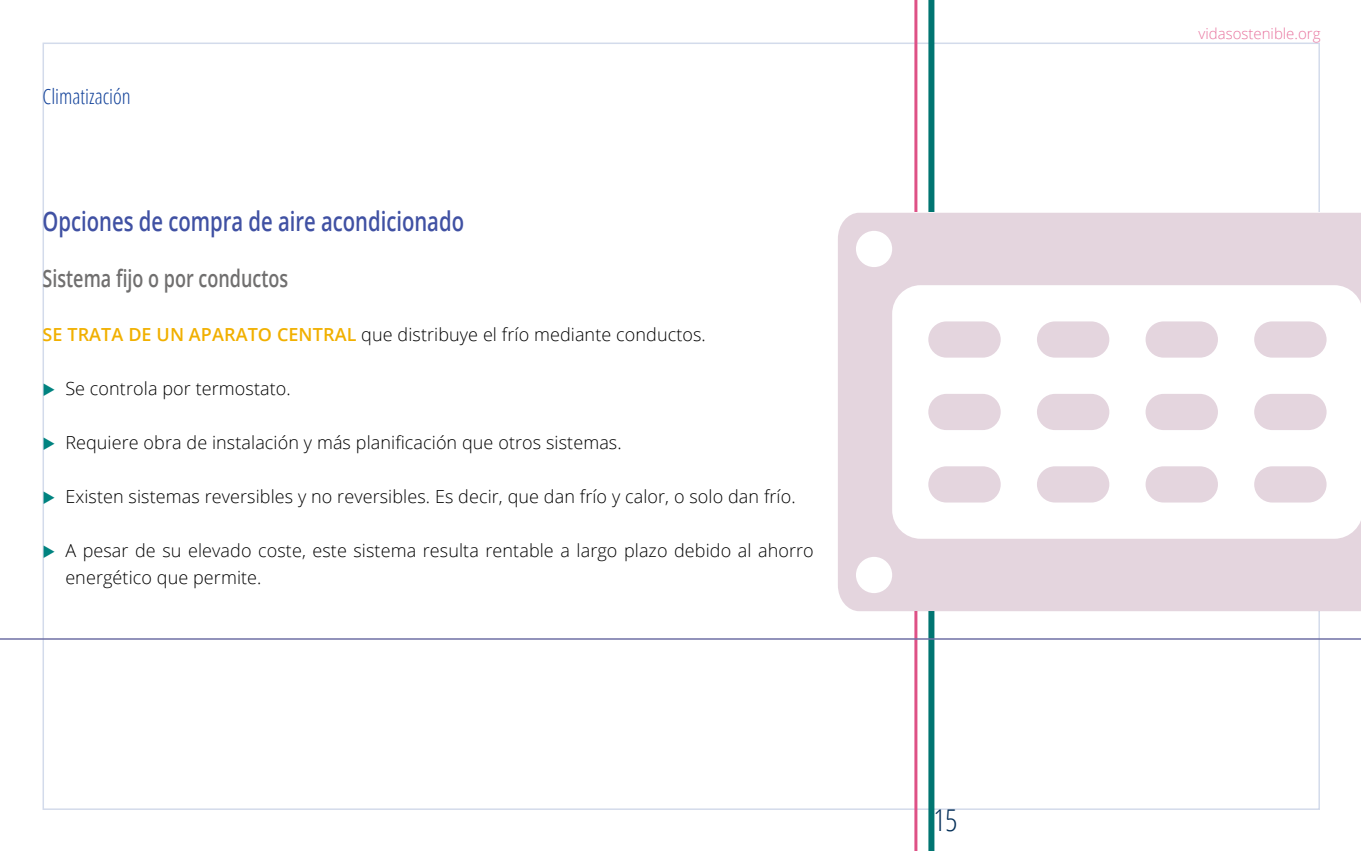
<style>
.page{position:relative;width:1361px;height:851px;background:#fff}
.page>*{position:absolute;margin:0;border:0;box-sizing:border-box;transform-origin:0 0}
.t1{font:300 condensed 30px "Open Sans";color:#042f58}
.t2{font:600 27px "Open Sans";color:#4051a3;scale:.75 1}
.t3{font:600 24px "Open Sans";color:#706f6f;scale:.75 1}
.t4{font:300 condensed 21px "Open Sans";color:#114199}
.t5{font:300 18px/27px "Open Sans";letter-spacing:.005em;color:#000}
.t6{font:300 15px "Open Sans";color:#e8759f}
.s1{font-weight:600;color:#f1b000}
.s2{color:#008380}
</style>
<div class="page">
<div style="left:928px;top:0;width:6px;height:850px;background:#007571"></div>
<hr style="left:914px;top:0;width:3px;height:850px;background:#de5186">
<hr style="left:0;top:638px;width:1361px;height:1px;background:#6f70a5">
<svg style="left:838px;top:213px;width:523px;height:398px"></svg>
<div style="left:928px;top:321px;width:72px;height:36px;background:#e4d5de;border-radius:18px"></div>
<div style="left:1037px;top:321px;width:72px;height:36px;background:#e4d5de;border-radius:18px"></div>
<div style="left:1145px;top:321px;width:73px;height:36px;background:#e4d5de;border-radius:18px"></div>
<div style="left:1254px;top:321px;width:72px;height:36px;background:#e4d5de;border-radius:18px"></div>
<div style="left:928px;top:394px;width:72px;height:36px;background:#e4d5de;border-radius:18px"></div>
<div style="left:1037px;top:394px;width:72px;height:36px;background:#e4d5de;border-radius:18px"></div>
<div style="left:1145px;top:394px;width:73px;height:36px;background:#e4d5de;border-radius:18px"></div>
<div style="left:1254px;top:394px;width:72px;height:36px;background:#e4d5de;border-radius:18px"></div>
<div style="left:928px;top:466px;width:72px;height:36px;background:#e4d5de;border-radius:18px"></div>
<div style="left:1037px;top:466px;width:72px;height:36px;background:#e4d5de;border-radius:18px"></div>
<div style="left:1145px;top:466px;width:73px;height:36px;background:#e4d5de;border-radius:18px"></div>
<div style="left:1254px;top:466px;width:72px;height:36px;background:#e4d5de;border-radius:18px"></div>
<p class="t4" style="left:43px;top:82px;width:90px">Climatización</p>
<h2 class="t2" style="left:43px;top:203px;width:563px">Opciones de compra de aire acondicionado</h2>
<h3 class="t3" style="left:43px;top:262px;width:329px">Sistema fijo o por conductos</h3>
<p class="t5" style="left:43px;top:320px;width:665px"><span class="s1">SE TRATA DE UN APARATO CENTRAL</span> que distribuye el frío mediante conductos.</p>
<p class="t5" style="left:43px;top:374px;width:250px"><span class="s2">◆</span> Se controla por termostato.</p>
<p class="t5" style="left:43px;top:428px;width:581px"><span class="s2">◆</span> Requiere obra de instalación y más planificación que otros sistemas.</p>
<p class="t5" style="left:43px;top:482px;width:755px"><span class="s2">◆</span> Existen sistemas reversibles y no reversibles. Es decir, que dan frío y calor, o solo dan frío.</p>
<p class="t5" style="left:65px;top:536px;width:750px;text-indent:-23px"><span class="s2">◆</span> A pesar de su elevado coste, este sistema resulta rentable a largo plazo debido al ahorro energético que permite.</p>
<h1 class="t1" style="left:933px;top:800px;width:25px">15</h1>
<p class="t6" style="left:1198px;top:24px;width:124px">vidasostenible.org</p>
</div>
